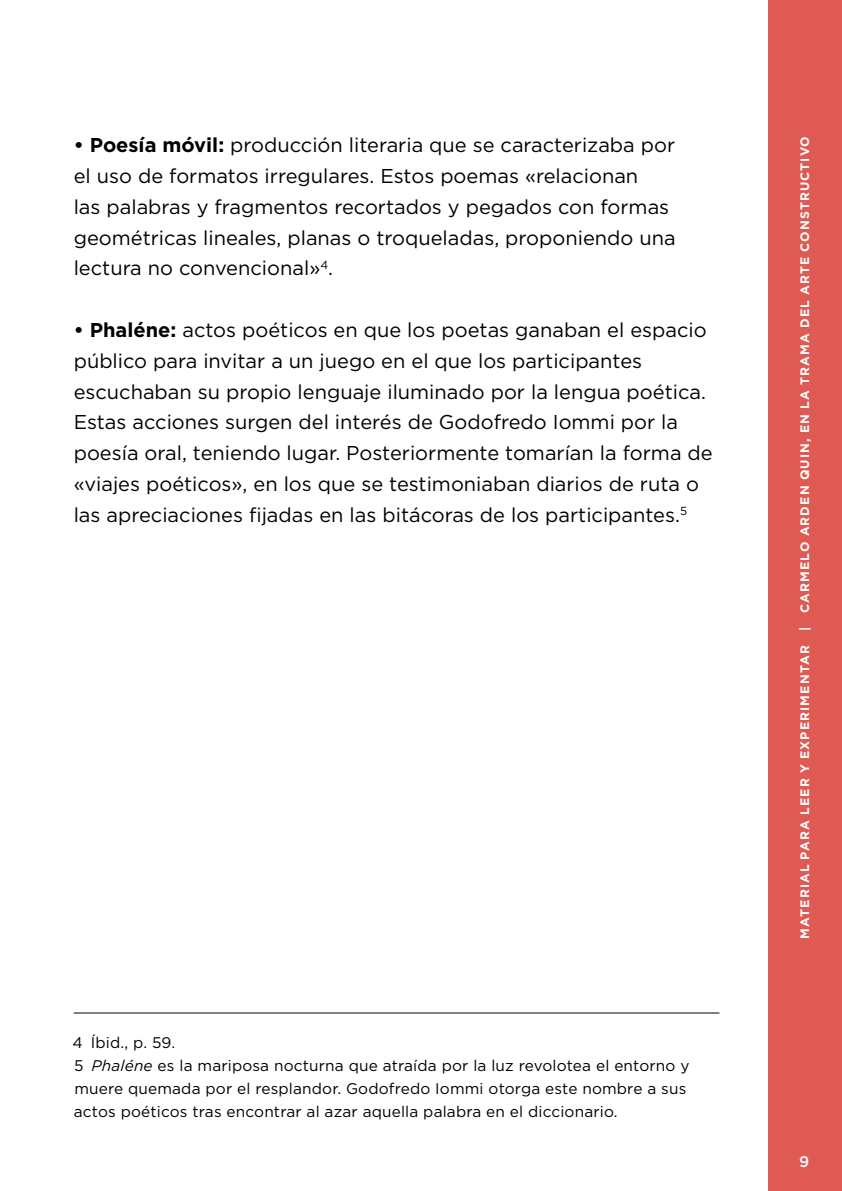
<style>
.page{position:relative;width:842px;height:1191px;background:#fff}
.page>*{position:absolute;margin:0;border:0;box-sizing:border-box;transform-origin:0 0}
.t1{font:20px/30.8px "Gotham";color:#000}
.t2{font:15.4px/23px "Gotham";letter-spacing:.01em;color:#000}
.t3{font:500 15.4px "Gotham";color:#fff}
.t4{font:700 12.4px "Gotham";letter-spacing:.09em;color:#fff}
.s1{font-weight:700}
.s2{font-style:italic}
</style>
<div class="page">
<div style="left:768px;top:0;width:74px;height:1191px;background:#df5a53"></div>
<hr style="left:74px;top:1012px;width:645px;height:1px;background:#000">
<p class="t1" style="left:74px;top:129px;width:603px"><span class="s1">• Poesía móvil:</span> producción literaria que se caracterizaba por el uso de formatos irregulares. Estos poemas «relacionan<br>las palabras y fragmentos recortados y pegados con formas geométricas lineales, planas o troqueladas, proponiendo una lectura no convencional»<sup>4</sup>.</p>
<p class="t1" style="left:74px;top:314px;width:640px"><span class="s1">• Phaléne:</span> actos poéticos en que los poetas ganaban el espacio público para invitar a un juego en el que los participantes escuchaban su propio lenguaje iluminado por la lengua poética.<br>Estas acciones surgen del interés de Godofredo Iommi por la poesía oral, teniendo lugar. Posteriormente tomarían la forma de «viajes poéticos», en los que se testimoniaban diarios de ruta o las apreciaciones fijadas en las bitácoras de los participantes.<sup>5</sup></p>
<p class="t2" style="left:73px;top:1030px;width:618px">4 Íbid., p. 59.<br>5 <span class="s2">Phaléne</span> es la mariposa nocturna que atraída por la luz revolotea el entorno y muere quemada por el resplandor. Godofredo Iommi otorga este nombre a sus actos poéticos tras encontrar al azar aquella palabra en el diccionario.</p>
<p class="t4" style="left:796px;top:938px;width:804px;rotate:-90deg">MATERIAL PARA LEER Y EXPERIMENTAR | CARMELO ARDEN QUIN, EN LA TRAMA DEL ARTE CONSTRUCTIVO</p>
<p class="t3" style="left:799px;top:1151px;width:12px">9</p>
</div>
